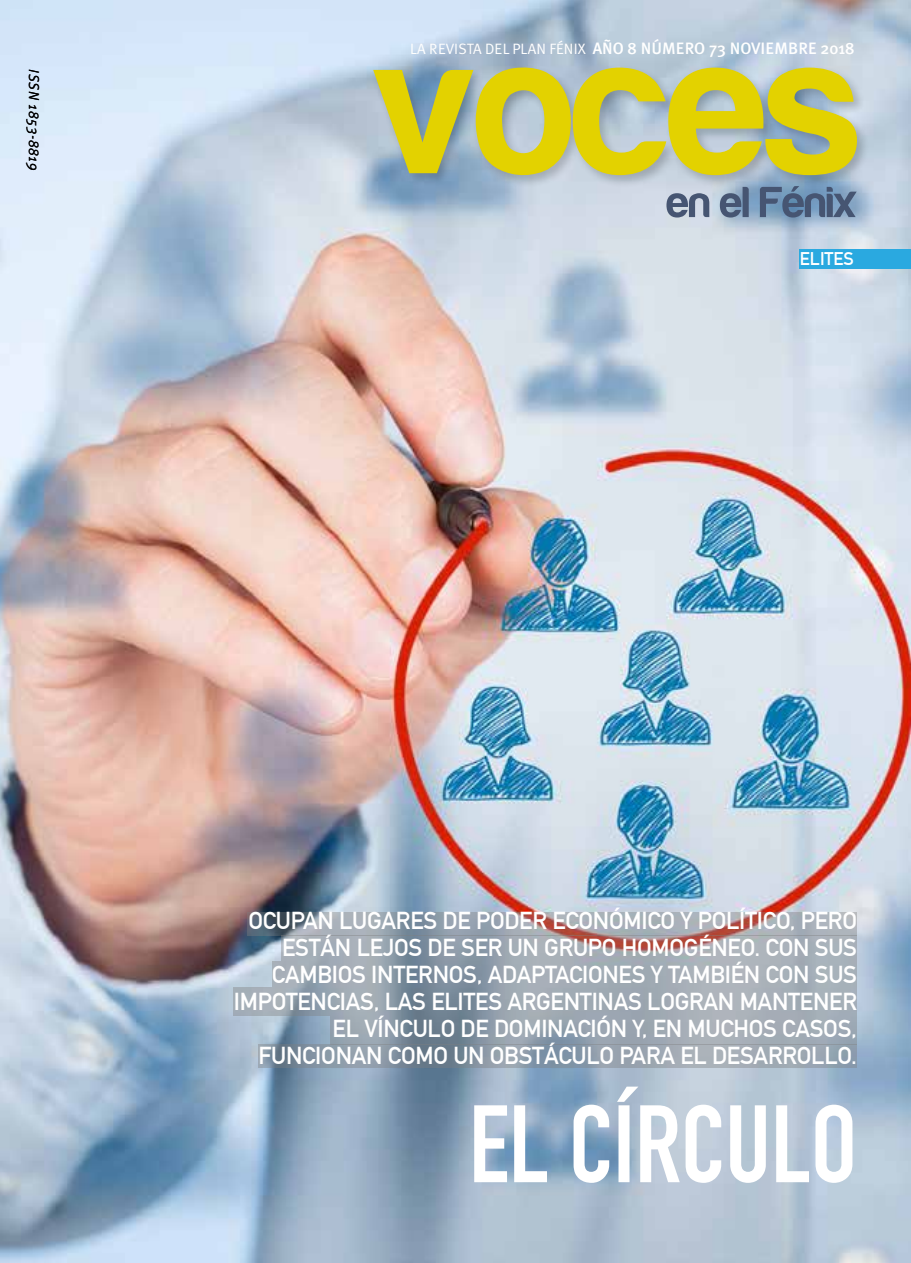
<style>
.page{position:relative;width:911px;height:1263px;background:#fff}
.page>*{position:absolute;margin:0;border:0;box-sizing:border-box;transform-origin:0 0}
.t1{font:108px "DIN1451 Engschrift";color:#fff}
.t2{font:24px/27px "DIN1451 Mittelschrift";letter-spacing:-.01em;color:#fff;text-align:right}
.t3{font:18px "DIN1451 Mittelschrift";color:#fff}
.t4{font:500 16.5px "Meta Plus";color:#fff}
.t5{font:italic 14.25px "Meta Plus Normal";letter-spacing:.04em;color:#000}
.s1{font-family:"Meta Plus Normal";font-weight:400;font-size:15px}
</style>
<div class="page">
<img style="left:0;top:0;width:911px;height:1263px">
<svg style="left:247px;top:912px;width:610px;height:23px;background:#9c9ba2"></svg>
<svg style="left:281px;top:935px;width:576px;height:26px;background:#a1a0a7"></svg>
<svg style="left:272px;top:961px;width:585px;height:26px;background:#9da8b2"></svg>
<svg style="left:234px;top:987px;width:623px;height:29px;background:#9aa5af"></svg>
<svg style="left:330px;top:1016px;width:527px;height:29px;background:#95a0ac"></svg>
<svg style="left:259px;top:1045px;width:598px;height:23px;background:#8d9ba8"></svg>
<svg style="left:666px;top:193px;width:43px;height:25px"></svg>
<svg style="left:720px;top:188px;width:29px;height:30px"></svg>
<svg style="left:760px;top:188px;width:97px;height:30px;background:#617b9a"></svg>
<div style="left:371px;top:64px;width:498px;height:124px;background:#000;opacity:.2"></div>
<svg style="left:373px;top:67px;width:484px;height:109px;background:#c7c659"></svg>
<div style="left:799px;top:249px;width:112px;height:19px;background:#2aa9e0"></div>
<p class="t5" style="left:42px;top:69px;width:103px;rotate:90deg">ISSN 1853-8819</p>
<p class="t4" style="left:410px;top:39px;width:446px"><span class="s1">LA REVISTA DEL PLAN FÉNIX</span> AÑO 8 NÚMERO 73 NOVIEMBRE 2018</p>
<p class="t3" style="left:800px;top:248px;width:56px">ELITES</p>
<p class="t2" style="left:234px;top:907px;width:625px">OCUPAN LUGARES DE PODER ECONÓMICO Y POLÍTICO, PERO ESTÁN LEJOS DE SER UN GRUPO HOMOGÉNEO. CON SUS CAMBIOS INTERNOS, ADAPTACIONES Y TAMBIÉN CON SUS IMPOTENCIAS, LAS ELITES ARGENTINAS LOGRAN MANTENER EL VÍNCULO DE DOMINACIÓN Y, EN MUCHOS CASOS, FUNCIONAN COMO UN OBSTÁCULO PARA EL DESARROLLO.</p>
<h1 class="t1" style="left:469px;top:1081px;width:389px">EL CÍRCULO</h1>
</div>
